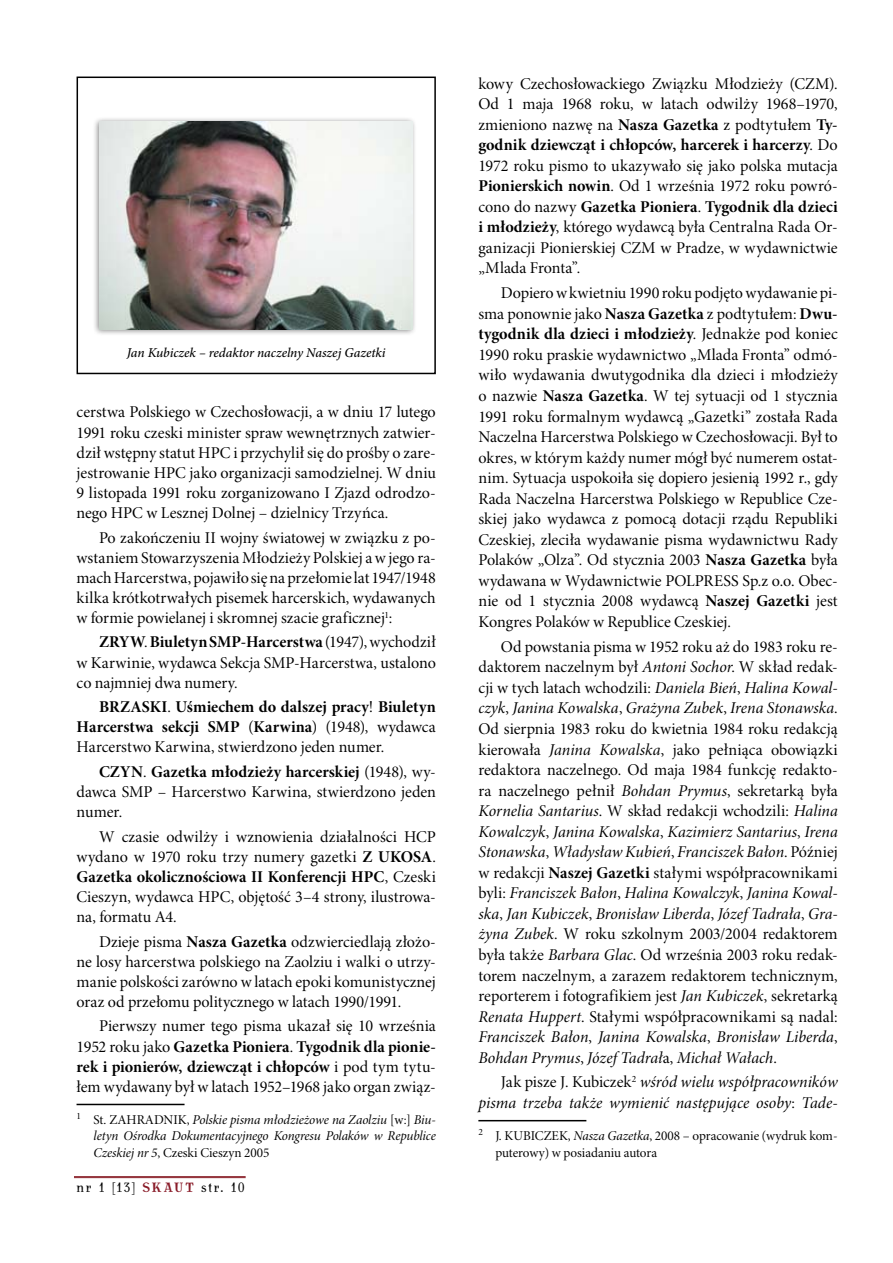
<style>
.page{position:relative;width:893px;height:1263px;background:#fff}
.page>*{position:absolute;margin:0;border:0;box-sizing:border-box;transform-origin:0 0}
.t1{font:16.5px/20.5px "Minion Pro Subh";color:#000;text-align:justify}
.t2{font:16.5px/20.1px "Minion Pro Bold Subh";color:#000;text-align:right}
.t3{font:16.5px/20.5px "Minion Pro It Subh";color:#000}
.t4{font:13.5px/16.2px "Minion Pro Subh";color:#000}
.t5{font:13.5px/16.2px "Minion Pro It Subh";letter-spacing:-.01em;color:#000;text-align:right}
.t6{font:italic 500 13.5px "Minion Pro";letter-spacing:-.005em;color:#000}
.t7{font:13.5px "Antykwa Torunska Cond";letter-spacing:.125em;color:#000}
.s1{font-family:"Minion Pro Subh"}
.s2{font-family:"Minion Pro Bold Subh"}
.s3{font-family:"Minion Pro It Subh"}
.s4{font-weight:700;color:#891b28}
</style>
<div class="page">
<hr style="left:74px;top:1176px;width:172px;height:1px;background:#891e28">
<hr style="left:74px;top:1177px;width:172px;height:1px;background:#891e28">
<hr style="left:77px;top:1104px;width:108px;height:1px;background:#000">
<hr style="left:478px;top:1120px;width:108px;height:1px;background:#000">
<div style="left:77px;top:77px;width:359px;height:297px;border:2px solid #000"></div>
<div style="left:92px;top:116px;width:331px;height:227px;background:#000;opacity:.5"></div>
<img style="left:100px;top:121px;width:312px;height:208px">
<p class="t6" style="left:127px;top:343px;width:260px">Jan Kubiczek – redaktor naczelny Naszej Gazetki</p>
<p class="t1" style="left:77px;top:403px;width:361px;line-height:20.1px">cerstwa Polskiego w Czechosłowacji, a w dniu 17 lutego 1991 roku czeski minister spraw wewnętrznych zatwier&shy;dził wstępny statut HPC i przychylił się do prośby o zare&shy;jestrowanie HPC jako organizacji samodzielnej. W dniu 9 listopada 1991 roku zorganizowano I Zjazd odrodzo&shy;nego HPC w Lesznej Dolnej – dzielnicy Trzyńca.</p>
<p class="t1" style="left:77px;top:528px;width:361px;line-height:20.1px;text-indent:22px">Po zakończeniu II wojny światowej w związku z po&shy;wstaniem Stowarzyszenia Młodzieży Polskiej a w jego ra&shy;mach Harcerstwa, pojawiło się na przełomie lat 1947/1948 kilka krótkotrwałych pisemek harcerskich, wydawanych w formie powielanej i skromnej szacie graficznej<sup>1</sup>:</p>
<p class="t2" style="left:99px;top:633px;width:338px">ZRYW<span class="s1">.</span> Biuletyn SMP-Harcerstwa <span class="s1">(1947), wychodził</span></p>
<p class="t1" style="left:77px;top:653px;width:361px;line-height:20.1px">w Karwinie, wydawca Sekcja SMP-Harcerstwa, ustalono co najmniej dwa numery.</p>
<p class="t2" style="left:77px;top:697px;width:361px">BRZASKI<span class="s1">.</span> Uśmiechem do dalszej pracy<span class="s1">!</span> Biuletyn<br>Harcerstwa sekcji SMP <span class="s1">(</span>Karwina<span class="s1">) (1948), wydawca</span></p>
<p class="t1" style="left:77px;top:737px;width:309px">Harcerstwo Karwina, stwierdzono jeden numer.</p>
<p class="t2" style="left:99px;top:762px;width:338px">CZYN<span class="s1">.</span> Gazetka młodzieży harcerskiej <span class="s1">(1948), wy-</span></p>
<p class="t1" style="left:77px;top:782px;width:361px;line-height:20.1px">dawca SMP – Harcerstwo Karwina, stwierdzono jeden numer.</p>
<p class="t1" style="left:77px;top:827px;width:361px;line-height:20.1px;text-align:right">W czasie odwilży i wznowienia działalności HCP wydano w 1970 roku trzy numery gazetki <span class="s2">Z UKOSA</span>.</p>
<p class="t2" style="left:77px;top:867px;width:361px">Gazetka okolicznościowa II Konferencji HPC<span class="s1">, Czeski</span></p>
<p class="t1" style="left:77px;top:887px;width:361px;line-height:20.1px">Cieszyn, wydawca HPC, objętość 3–4 strony, ilustrowa&shy;na, formatu A4.</p>
<p class="t1" style="left:77px;top:932px;width:361px;line-height:20.1px;text-indent:22px">Dzieje pisma <span class="s2">Nasza Gazetka</span> odzwierciedlają złożo&shy;ne losy harcerstwa polskiego na Zaolziu i walki o utrzy&shy;manie polskości zarówno w latach epoki komunistycznej oraz od przełomu politycznego w latach 1990/1991.</p>
<p class="t1" style="left:99px;top:1016px;width:338px">Pierwszy numer tego pisma ukazał się 10 września</p>
<p class="t2" style="left:77px;top:1037px;width:361px;text-align:left"><span class="s1">1952 roku jako</span> Gazetka Pioniera<span class="s1">.</span> Tygodnik dla pionie&shy;rek i pionierów, dziewcząt i chłopców <span class="s1">i pod tym tytu-</span></p>
<p class="t1" style="left:77px;top:1077px;width:361px">łem wydawany był w latach 1952–1968 jako organ związ-</p>
<p class="t4" style="left:77px;top:1112px;width:51px"><sup>1</sup> St. ZAHRA</p>
<p class="t5" style="left:94px;top:1112px;width:344px"><span class="s1">DNIK,</span> Polskie pisma młodzieżowe na Zaolziu <span class="s1">[w:]</span> Biu-<br>letyn Ośrodka Dokumentacyjnego Kongresu Polaków w Republice</p>
<p class="t4" style="left:94px;top:1145px;width:178px"><span class="s3">Czeskiej nr 5</span>, Czeski Cieszyn 2005</p>
<p class="t7" style="left:77px;top:1177px;width:169px">nr 1 [13] <span class="s4">SKAUT</span> str. 10</p>
<p class="t1" style="left:478px;top:74px;width:361px">kowy Czechosłowackiego Związku Młodzieży (CZM).<br>Od 1 maja 1968 roku, w latach odwilży 1968–1970, zmieniono nazwę na <span class="s2">Nasza Gazetka</span> z podtytułem <span class="s2">Ty-</span></p>
<p class="t2" style="left:478px;top:135px;width:361px">godnik dziewcząt i chłopców, harcerek i harcerzy<span class="s1">. Do</span></p>
<p class="t1" style="left:478px;top:156px;width:361px">1972 roku pismo to ukazywało się jako polska mutacja<br><span class="s2">Pionierskich nowin</span>. Od 1 września 1972 roku powró-</p>
<p class="t2" style="left:478px;top:197px;width:361px"><span class="s1">cono do nazwy</span> Gazetka Pioniera<span class="s1">.</span> Tygodnik dla dzieci</p>
<p class="t1" style="left:478px;top:217px;width:361px"><span class="s2">i młodzieży</span>, którego wydawcą była Centralna Rada Or&shy;ganizacji Pionierskiej CZM w Pradze, w wydawnictwie „Mlada Fronta”.</p>
<p class="t1" style="left:478px;top:283px;width:361px;text-align:right">Dopiero w kwietniu 1990 roku podjęto wydawanie pi&shy;sma ponownie jako <span class="s2">Nasza Gazetka</span> z podtytułem: <span class="s2">Dwu-</span></p>
<p class="t2" style="left:478px;top:325px;width:361px">tygodnik dla dzieci i młodzieży<span class="s1">. Jednakże pod koniec</span></p>
<p class="t1" style="left:478px;top:345px;width:361px">1990 roku praskie wydawnictwo „Mlada Fronta” odmó&shy;wiło wydawania dwutygodnika dla dzieci i młodzieży o nazwie <span class="s2">Nasza Gazetka</span>. W tej sytuacji od 1 stycznia 1991 roku formalnym wydawcą „Gazetki” została Rada Naczelna Harcerstwa Polskiego w Czechosłowacji. Był to okres, w którym każdy numer mógł być numerem ostat&shy;nim. Sytuacja uspokoiła się dopiero jesienią 1992 r., gdy Rada Naczelna Harcerstwa Polskiego w Republice Cze&shy;skiej jako wydawca z pomocą dotacji rządu Republiki Czeskiej, zleciła wydawanie pisma wydawnictwu Rady Polaków „Olza”. Od stycznia 2003 <span class="s2">Nasza Gazetka</span> była wydawana w Wydawnictwie POLPRESS Sp.z o.o. Obec&shy;nie od 1 stycznia 2008 wydawcą <span class="s2">Naszej Gazetki</span> jest Kongres Polaków w Republice Czeskiej.</p>
<p class="t1" style="left:478px;top:637px;width:361px;text-indent:22px">Od powstania pisma w 1952 roku aż do 1983 roku re&shy;daktorem naczelnym był <span class="s3">Antoni Sochor</span>. W skład redak&shy;cji w tych latach wchodzili: <span class="s3">Daniela Bień</span>, <span class="s3">Halina Kowal-</span></p>
<p class="t3" style="left:478px;top:698px;width:361px">czyk<span class="s1">,</span> Janina Kowalska<span class="s1">,</span> Grażyna Zubek<span class="s1">,</span> Irena Stonawska<span class="s1">.</span></p>
<p class="t1" style="left:478px;top:719px;width:361px">Od sierpnia 1983 roku do kwietnia 1984 roku redakcją kierowała <span class="s3">Janina Kowalska</span>, jako pełniąca obowiązki redaktora naczelnego. Od maja 1984 funkcję redakto&shy;ra naczelnego pełnił <span class="s3">Bohdan Prymus</span>, sekretarką była <span class="s3">Kornelia Santarius</span>. W skład redakcji wchodzili: <span class="s3">Halina</span></p>
<p class="t3" style="left:478px;top:822px;width:361px">Kowalczyk<span class="s1">,</span> Janina Kowalska<span class="s1">,</span> Kazimierz Santarius<span class="s1">,</span> Irena<br>Stonawska<span class="s1">,</span> Władysław Kubień<span class="s1">,</span> Franciszek Bałon<span class="s1">. Później</span></p>
<p class="t1" style="left:478px;top:863px;width:361px">w redakcji <span class="s2">Naszej Gazetki</span> stałymi współpracownikami</p>
<p class="t3" style="left:478px;top:883px;width:361px"><span class="s1">byli:</span> Franciszek Bałon<span class="s1">,</span> Halina Kowalczyk<span class="s1">,</span> Janina Kowal&shy;ska<span class="s1">,</span> Jan Kubiczek<span class="s1">,</span> Bronisław Liberda<span class="s1">,</span> Józef Tadrała<span class="s1">,</span> Gra-</p>
<p class="t1" style="left:478px;top:924px;width:361px"><span class="s3">żyna Zubek</span>. W roku szkolnym 2003/2004 redaktorem była także <span class="s3">Barbara Glac</span>. Od września 2003 roku redak&shy;torem naczelnym, a zarazem redaktorem technicznym, reporterem i fotografikiem jest <span class="s3">Jan Kubiczek</span>, sekretarką <span class="s3">Renata Huppert</span>. Stałymi współpracownikami są nadal:</p>
<p class="t3" style="left:478px;top:1027px;width:361px">Franciszek Bałon<span class="s1">,</span> Janina Kowalska<span class="s1">,</span> Bronisław Liberda<span class="s1">,<br></span>Bohdan Prymus<span class="s1">,</span> Józef Tadrał<span class="s1">a,</span> Michał Wałach<span class="s1">.</span></p>
<p class="t3" style="left:478px;top:1072px;width:361px;text-align:right"><span class="s1">Jak pisze J. Kubiczek</span><sup>2</sup> wśród wielu współpracowników pisma trzeba także wymienić następujące osoby<span class="s1">:</span> Tade-</p>
<p class="t4" style="left:495px;top:1128px;width:344px;text-indent:-17px"><sup>2</sup> J. KUBICZEK, <span class="s3">Nasza Gazetka</span>, 2008 – opracowanie (wydruk kom&shy;puterowy) w posiadaniu autora</p>
</div>
